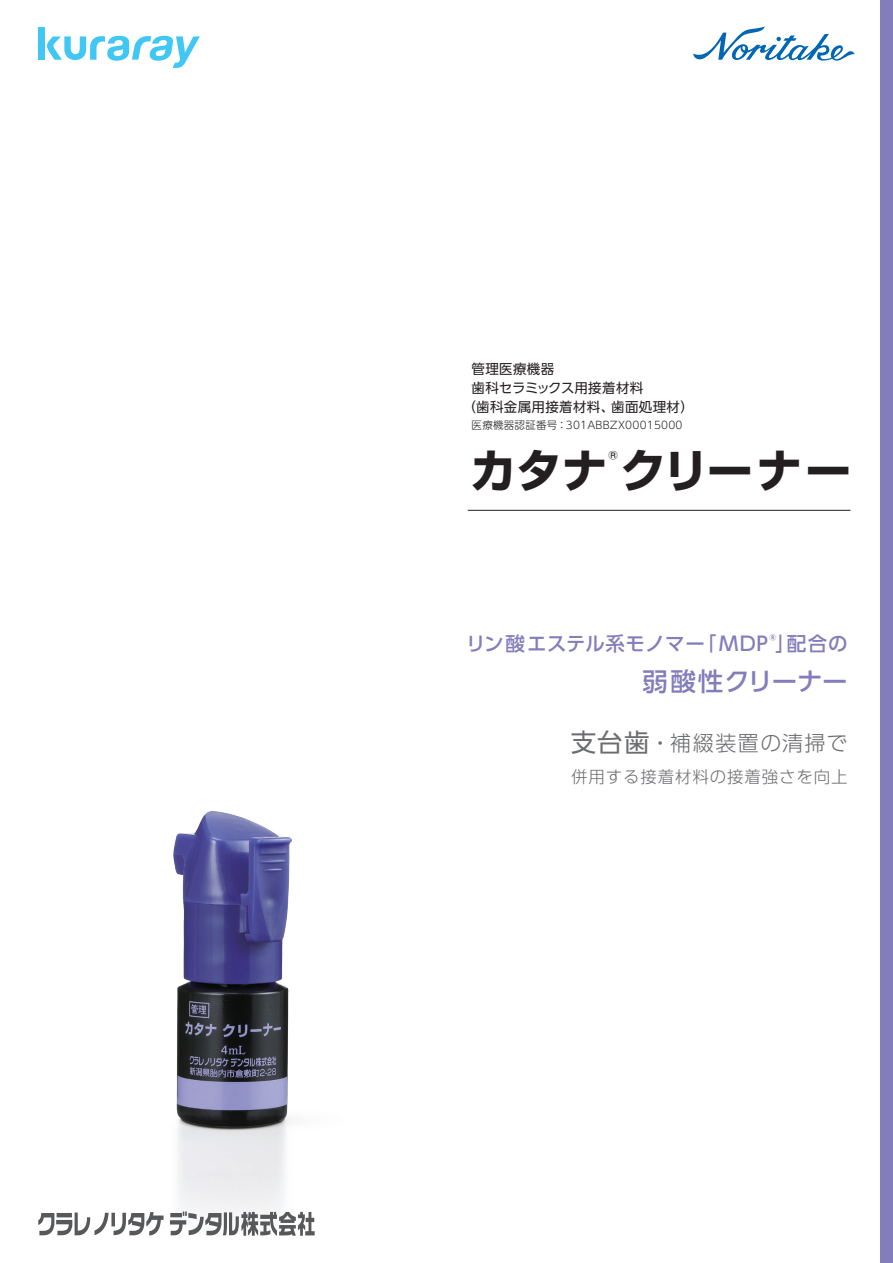
<style>
.page{position:relative;width:893px;height:1263px;background:#fff}
.page>*{position:absolute;margin:0;border:0;box-sizing:border-box;transform-origin:0 0}
.t1{font:700 45.75px "Shin Go Pro";letter-spacing:.015em;color:#231f20}
.t2{font:500 25.5px "UD Shin Go Pro";color:#837dbb}
.t3{font:300 21px "UD Shin Go Pro";letter-spacing:.075em;color:#6c6d70}
.t4{font:500 19.5px "UD Shin Go Pro";letter-spacing:.025em;color:#837dbb}
.t5{font:18.75px "Shin Go Pro";color:#231f20}
.t6{font:300 16.5px "UD Shin Go Pro";letter-spacing:.05em;color:#6c6d70}
.t7{font:13.5px "UD Shin Go Pro";letter-spacing:.025em;color:#231f20}
.t8{font:13.5px "UD Shin Go Pro";color:#231f20}
.t9{font:300 10.5px "UD Shin Go Pro";letter-spacing:.025em;color:#231f20}
.s1{font-weight:400;font-size:25.5px}
</style>
<div class="page">
<img style="left:173px;top:810px;width:120px;height:401px">
<div style="left:880px;top:0;width:13px;height:1263px;background:#837dbb"></div>
<svg style="left:38px;top:1211px;width:277px;height:25px"></svg>
<svg style="left:693px;top:26px;width:162px;height:35px"></svg>
<div style="left:38px;top:28px;width:7px;height:32px;background:#40c7f4"></div>
<svg style="left:47px;top:36px;width:153px;height:32px"></svg>
<hr style="left:468px;top:510px;width:382px;height:1px;background:#231f20">
<p class="t7" style="left:472px;top:358px;width:84px">管理医療機器</p>
<p class="t8" style="left:472px;top:377px;width:173px">歯科セラミックス用接着材料</p>
<p class="t7" style="left:462px;top:395px;width:233px">（歯科金属用接着材料、歯面処理材）</p>
<p class="t9" style="left:472px;top:416px;width:212px">医療機器認証番号：301ABBZX00015000</p>
<h1 class="t1" style="left:471px;top:434px;width:382px">カタナクリーナー</h1>
<h3 class="t5" style="left:609px;top:445px;width:20px">®</h3>
<h3 class="t4" style="left:466px;top:627px;width:383px">リン酸エステル系モノマー「MDP<sup>®</sup>」配合の</h3>
<h2 class="t2" style="left:642px;top:661px;width:207px">弱酸性クリーナー</h2>
<h3 class="t3" style="left:571px;top:726px;width:278px"><span class="s1">支台歯</span>・補綴装置の清掃で</h3>
<h3 class="t6" style="left:571px;top:763px;width:278px">併用する接着材料の接着強さを向上</h3>
</div>
